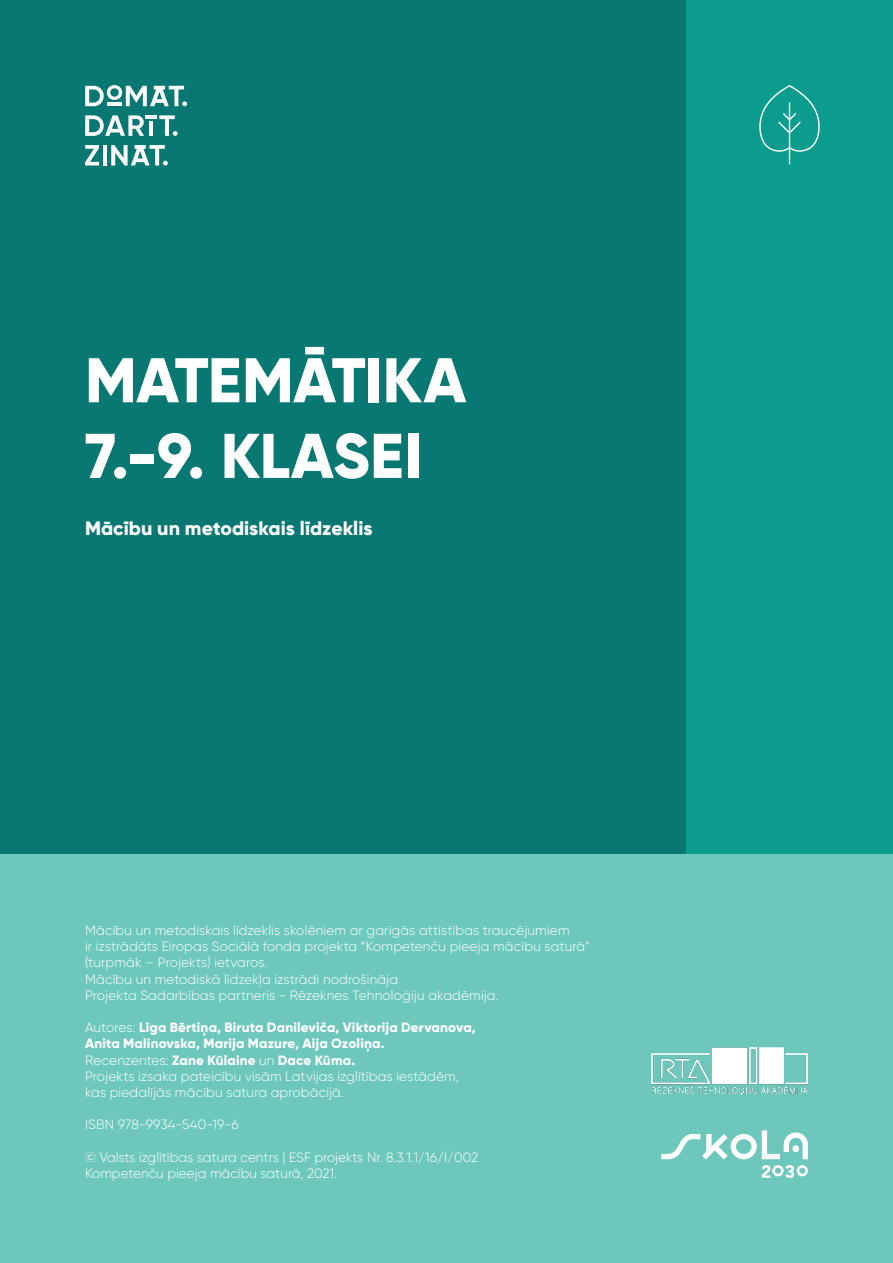
<style>
.page{position:relative;width:893px;height:1263px;background:#fff}
.page>*{position:absolute;margin:0;border:0;box-sizing:border-box;transform-origin:0 0}
.t1{font:800 63px/75.6px "Gilroy";letter-spacing:-.01em;color:#fff}
.t2{font:800 19.5px "Gilroy";color:#fff}
.t3{font:300 13.5px/16.2px "Gilroy";letter-spacing:.01em;color:#fff}
.s1{font-weight:800}
</style>
<div class="page">
<div style="left:0;top:0;width:893px;height:926px;background:#0a7872"></div>
<div style="left:686px;top:0;width:207px;height:900px;background:#0b9c8d"></div>
<div style="left:0;top:854px;width:893px;height:409px;background:#6dc8bb"></div>
<hr style="left:149px;top:121px;width:4px;height:15px;background:#fff">
<svg style="left:159px;top:115px;width:19px;height:21px"></svg>
<svg style="left:85px;top:115px;width:59px;height:21px"></svg>
<svg style="left:85px;top:85px;width:102px;height:21px"></svg>
<svg style="left:85px;top:145px;width:14px;height:20px"></svg>
<hr style="left:103px;top:145px;width:4px;height:20px;background:#fff">
<svg style="left:111px;top:145px;width:57px;height:20px"></svg>
<hr style="left:146px;top:115px;width:11px;height:4px;background:#fff">
<img style="left:651px;top:1047px;width:157px;height:47px">
<svg style="left:762px;top:1165px;width:46px;height:13px"></svg>
<svg style="left:661px;top:1130px;width:147px;height:29px"></svg>
<svg style="left:759px;top:85px;width:61px;height:79px"></svg>
<h1 class="t1" style="left:85px;top:342px;width:383px">MATEMĀTIKA<br>7.-9. KLASEI</h1>
<h2 class="t2" style="left:85px;top:516px;width:289px">Mācību un metodiskais līdzeklis</h2>
<p class="t3" style="left:85px;top:922px;width:506px">Mācību un metodiskais līdzeklis skolēniem ar garīgās attīstības traucējumiem<br>ir izstrādāts Eiropas Sociālā fonda projekta “Kompetenču pieeja mācību saturā” (turpmāk – Projekts) ietvaros.<br>Mācību un metodiskā līdzekļa izstrādi nodrošināja<br>Projekta Sadarbības partneris - Rēzeknes Tehnoloģiju akadēmija.</p>
<p class="t3" style="left:85px;top:1019px;width:392px">Autores: <span class="s1">Līga Bērtiņa, Biruta Danileviča, Viktorija Dervanova, Anita Malinovska, Marija Mazure, Aija Ozoliņa.<br></span>Recenzentes: <span class="s1">Zane Kūlaine</span> un <span class="s1">Dace Kūma.<br></span>Projekts izsaka pateicību visām Latvijas izglītības iestādēm, kas piedalījās mācību satura aprobācijā.</p>
<p class="t3" style="left:85px;top:1116px;width:155px">ISBN 978-9934-540-19-6</p>
<p class="t3" style="left:85px;top:1149px;width:395px">© Valsts izglītības satura centrs | ESF projekts Nr. 8.3.1.1/16/I/002<br>Kompetenču pieeja mācību saturā, 2021.</p>
</div>
